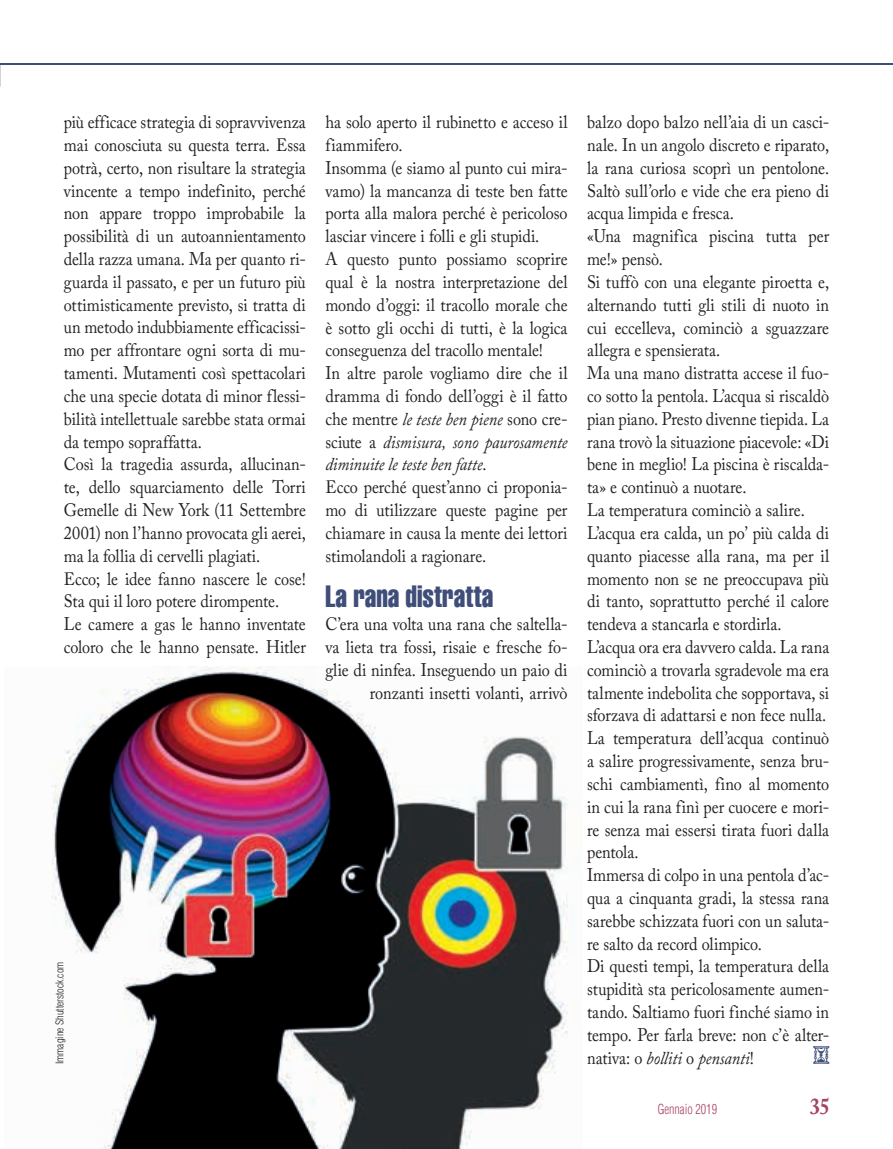
<style>
.page{position:relative;width:893px;height:1149px;background:#fff}
.page>*{position:absolute;margin:0;border:0;box-sizing:border-box;transform-origin:0 0}
.t1{font:extra-condensed 30px "Helvetica";letter-spacing:.005em;color:#3f4e79;scale:.9 1}
.t2{font:700 22.5px "Adobe Caslon Pro";color:#a64361;scale:.9 1}
.t3{font:18px/22.8px "Adobe Caslon Pro";color:#231f20;scale:.9 1}
.t4{font:18px "Adobe Caslon Pro";color:#3f4e79;scale:.9 1}
.t5{font:300 condensed 13.5px "Helvetica";color:#a64361;scale:.9 1}
.t6{font:300 condensed 10.5px "Helvetica";color:#231f20}
.s1{font-style:italic}
</style>
<div class="page">
<hr style="left:0;top:64px;width:893px;height:1px;background:#3f4e79">
<img style="left:52px;top:666px;width:516px;height:482px">
<p class="t3" style="left:64px;top:110px;width:271px">più efficace strategia di sopravvivenza mai conosciuta su questa terra. Essa potrà, certo, non risultare la strategia vincente a tempo indefinito, perché non appare troppo improbabile la possibilità di un autoannientamento della razza umana. Ma per quanto ri&shy;guarda il passato, e per un futuro più ottimisticamente previsto, si tratta di un metodo indubbiamente efficacissi&shy;mo per affrontare ogni sorta di mu&shy;tamenti. Mutamenti così spettacolari che una specie dotata di minor flessi&shy;bilità intellettuale sarebbe stata ormai da tempo sopraffatta.<br>Così la tragedia assurda, allucinan&shy;te, dello squarciamento delle Torri Gemelle di New York (11 Settembre 2001) non l’hanno provocata gli aerei, ma la follia di cervelli plagiati.<br>Ecco; le idee fanno nascere le cose!<br>Sta qui il loro potere dirompente.<br>Le camere a gas le hanno inventate coloro che le hanno pensate. Hitler</p>
<p class="t3" style="left:587px;top:110px;width:271px">balzo dopo balzo nell’aia di un casci&shy;nale. In un angolo discreto e riparato, la rana curiosa scoprì un pentolone.<br>Saltò sull’orlo e vide che era pieno di acqua limpida e fresca.<br>«Una magnifica piscina tutta per me!» pensò.<br>Si tuffò con una elegante piroetta e, alternando tutti gli stili di nuoto in cui eccelleva, cominciò a sguazzare allegra e spensierata.<br>Ma una mano distratta accese il fuo&shy;co sotto la pentola. L’acqua si riscaldò pian piano. Presto divenne tiepida. La rana trovò la situazione piacevole: «Di bene in meglio! La piscina è riscalda&shy;ta» e continuò a nuotare.<br>La temperatura cominciò a salire.<br>L’acqua era calda, un po’ più calda di quanto piacesse alla rana, ma per il momento non se ne preoccupava più di tanto, soprattutto perché il calore tendeva a stancarla e stordirla.<br>L’acqua ora era davvero calda. La rana cominciò a trovarla sgradevole ma era talmente indebolita che sopportava, si sforzava di adattarsi e non fece nulla.<br>La temperatura dell’acqua continuò a salire progressivamente, senza bru&shy;schi cambiamentì, fino al momento in cui la rana finì per cuocere e mori&shy;re senza mai essersi tirata fuori dalla pentola.<br>Immersa di colpo in una pentola d’ac&shy;qua a cinquanta gradi, la stessa rana sarebbe schizzata fuori con un saluta&shy;re salto da record olimpico.<br>Di questi tempi, la temperatura della stupidità sta pericolosamente aumen&shy;tando. Saltiamo fuori finché siamo in tempo. Per farla breve: non c’è alter&shy;nativa: o <span class="s1">bolliti</span> o <span class="s1">pensanti</span>!</p>
<p class="t3" style="left:325px;top:110px;width:271px">ha solo aperto il rubinetto e acceso il fiammifero.<br>Insomma (e siamo al punto cui mira&shy;vamo) la mancanza di teste ben fatte porta alla malora perché è pericoloso lasciar vincere i folli e gli stupidi.<br>A questo punto possiamo scoprire qual è la nostra interpretazione del mondo d’oggi: il tracollo morale che è sotto gli occhi di tutti, è la logica conseguenza del tracollo mentale!<br>In altre parole vogliamo dire che il dramma di fondo dell’oggi è il fatto che mentre <span class="s1">le teste ben piene</span> sono cre&shy;sciute a <span class="s1">dismisura, sono paurosamente diminuite le teste ben fatte</span>.<br>Ecco perché quest’anno ci proponia&shy;mo di utilizzare queste pagine per chiamare in causa la mente dei lettori stimolandoli a ragionare.</p>
<h1 class="t1" style="left:325px;top:577px;width:188px">La rana distratta</h1>
<p class="t3" style="left:325px;top:612px;width:270px;text-align:right">C’era una volta una rana che saltella&shy;va lieta tra fossi, risaie e fresche fo&shy;glie di ninfea. Inseguendo un paio di ronzanti insetti volanti, arrivò</p>
<p class="t6" style="left:53px;top:1063px;width:104px;rotate:-90deg">Immagine Shutterstock.com</p>
<p class="t4" style="left:813px;top:1046px;width:19px">•</p>
<p class="t5" style="left:658px;top:1100px;width:67px">Gennaio 2019</p>
<p class="t2" style="left:810px;top:1092px;width:24px">35</p>
</div>
